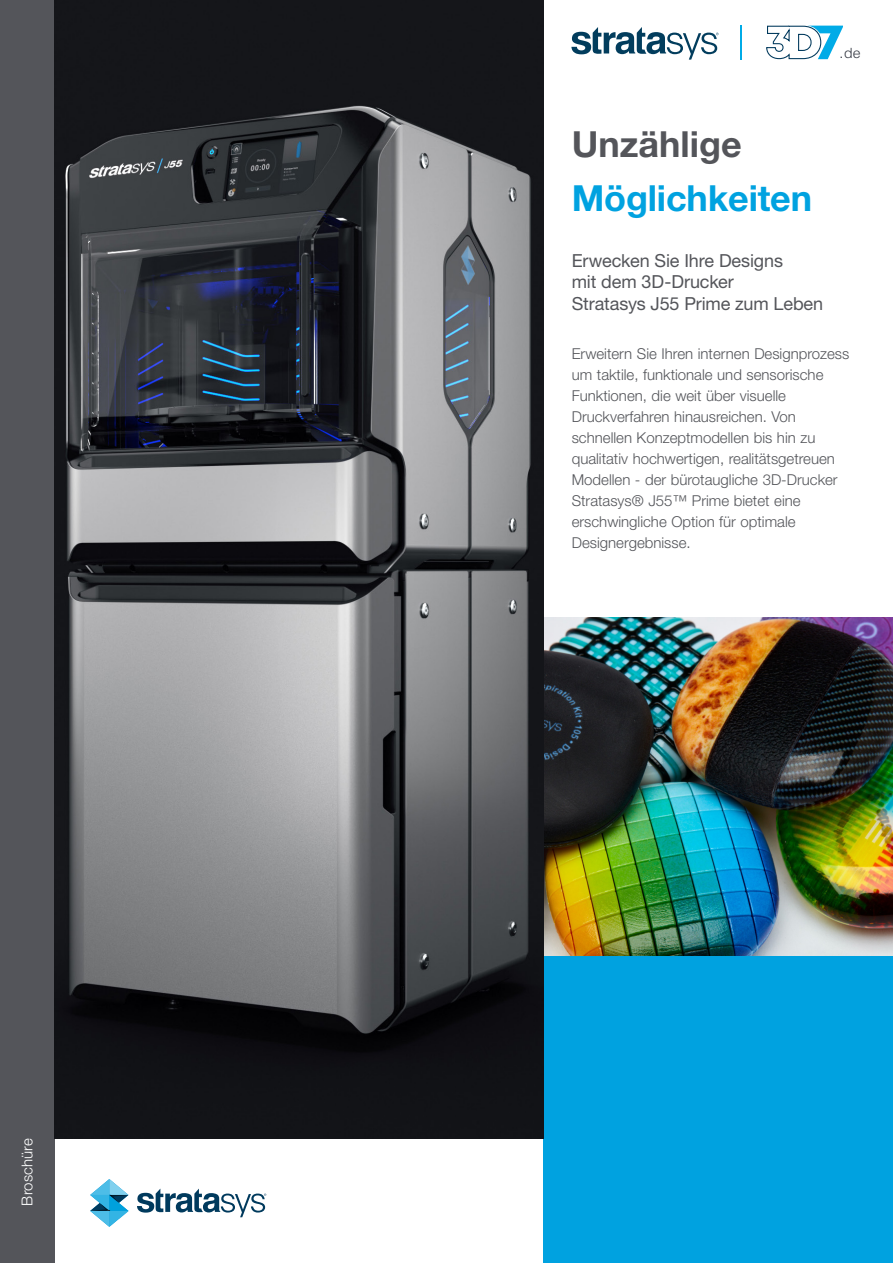
<style>
.page{position:relative;width:893px;height:1263px;background:#fff}
.page>*{position:absolute;margin:0;border:0;box-sizing:border-box;transform-origin:0 0}
.t1{font:700 36px "Helvetica Neue LT Std";letter-spacing:-.005em;color:#00a2e0}
.t2{font:700 36px "Helvetica Neue LT Std";color:#54555a}
.t3{font:18px/21.6px "Helvetica Neue LT Std";letter-spacing:-.01em;color:#54555a}
.t4{font:15.3px "Arial Lgt";color:#323640}
.t5{font:300 15px/21px "Helvetica Neue LT Std";color:#54555a}
.t6{font:300 15px "Helvetica Neue LT Std";letter-spacing:.005em;color:#fff}
</style>
<div class="page">
<div style="left:0;top:0;width:54px;height:1263px;background:#54555a"></div>
<div style="left:543px;top:743px;width:350px;height:520px;background:#00a2e0"></div>
<img style="left:543px;top:617px;width:350px;height:339px">
<img style="left:54px;top:0;width:489px;height:1139px">
<svg style="left:90px;top:1179px;width:38px;height:48px"></svg>
<svg style="left:137px;top:1188px;width:129px;height:29px"></svg>
<svg style="left:766px;top:25px;width:77px;height:35px"></svg>
<svg style="left:571px;top:27px;width:148px;height:33px"></svg>
<hr style="left:741px;top:26px;width:1px;height:34px;background:#00abe7">
<p class="t6" style="left:18px;top:1205px;width:69px;rotate:-90deg">Broschüre</p>
<p class="t4" style="left:841px;top:45px;width:22px">.de</p>
<h1 class="t2" style="left:572px;top:122px;width:171px">Unzählige</h1>
<h1 class="t1" style="left:572px;top:176px;width:242px">Möglichkeiten</h1>
<p class="t3" style="left:572px;top:249px;width:253px">Erwecken Sie Ihre Designs<br>mit dem 3D-Drucker<br>Stratasys J55 Prime zum Leben</p>
<p class="t5" style="left:572px;top:342px;width:279px">Erweitern Sie Ihren internen Designprozess um taktile, funktionale und sensorische Funktionen, die weit über visuelle Druckverfahren hinausreichen. Von schnellen Konzeptmodellen bis hin zu qualitativ hochwertigen, realitätsgetreuen Modellen - der bürotaugliche 3D-Drucker Stratasys® J55™ Prime bietet eine erschwingliche Option für optimale Designergebnisse.</p>
</div>
